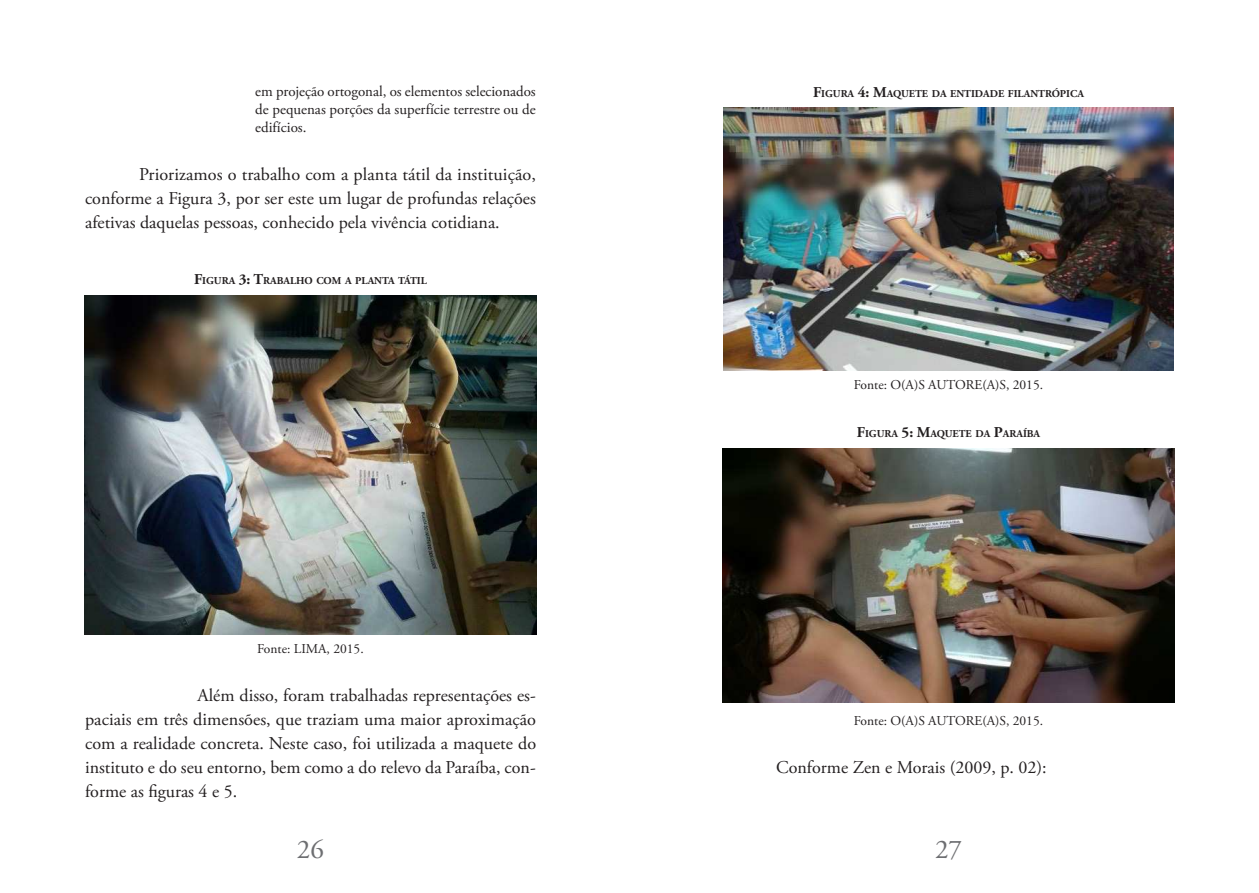
<style>
.page{position:relative;width:1259px;height:893px;background:#fff}
.page>*{position:absolute;margin:0;border:0;box-sizing:border-box;transform-origin:0 0}
.t1{font:27px "Adobe Garamond Pro";color:#6d6e71}
.t2{font:18px/24px "Adobe Garamond Pro";color:#231f20;text-align:justify}
.t3{font:15px/18px "Adobe Garamond Pro";color:#231f20;text-align:justify}
.t4{font:13.5px "Adobe Garamond Pro";color:#231f20}
.t5{font:700 10.5px "Adobe Garamond Pro";color:#231f20}
.s1{font-size:15px}
</style>
<div class="page">
<img style="left:724px;top:108px;width:449px;height:262px">
<img style="left:722px;top:449px;width:452px;height:254px">
<img style="left:84px;top:296px;width:453px;height:339px">
<p class="t3" style="left:255px;top:82px;width:282px">em projeção ortogonal, os elementos selecionados de pequenas porções da superfície terrestre ou de edifícios.</p>
<p class="t2" style="left:85px;top:163px;width:452px;text-indent:54px">Priorizamos o trabalho com a planta tátil da instituição, conforme a Figura 3, por ser este um lugar de profundas relações afetivas daquelas pessoas, conhecido pela vivência cotidiana.</p>
<p class="t5" style="left:194px;top:275px;width:234px"><span class="s1">F</span>IGURA <span class="s1">3: T</span>RABALHO COM A PLANTA TÁTIL</p>
<p class="t4" style="left:257px;top:641px;width:108px">Fonte: LIMA, 2015.</p>
<p class="t2" style="left:85px;top:684px;width:452px;text-indent:113px">Além disso, foram trabalhadas representações es&shy;paciais em três dimensões, que traziam uma maior aproximação com a realidade concreta. Neste caso, foi utilizada a maquete do instituto e do seu entorno, bem como a do relevo da Paraíba, con&shy;forme as iguras 4 e 5.</p>
<p class="t5" style="left:813px;top:88px;width:272px"><span class="s1">F</span>IGURA <span class="s1">4: M</span>AQUETE DA ENTIDADE FILANTRÓPICA</p>
<p class="t4" style="left:854px;top:378px;width:191px">Fonte: O(A)S AUTORE(A)S, 2015.</p>
<p class="t5" style="left:857px;top:428px;width:185px"><span class="s1">F</span>IGURA <span class="s1">5: M</span>AQUETE DA <span class="s1">P</span>ARAÍBA</p>
<p class="t4" style="left:854px;top:714px;width:191px">Fonte: O(A)S AUTORE(A)S, 2015.</p>
<p class="t2" style="left:776px;top:756px;width:272px">Conforme Zen e Morais (2009, p. 02):</p>
<h1 class="t1" style="left:297px;top:835px;width:28px">26</h1>
<h1 class="t1" style="left:935px;top:835px;width:28px">27</h1>
</div>
